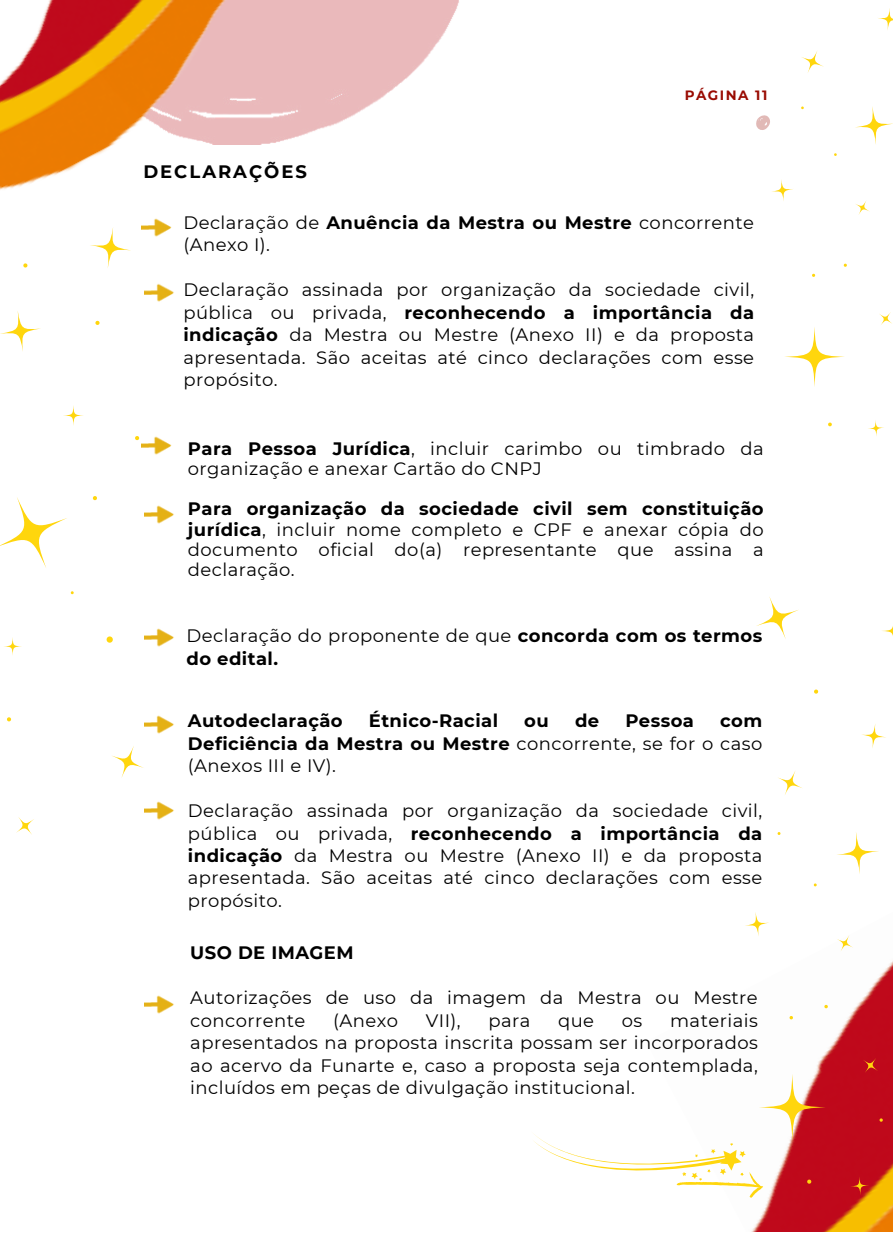
<style>
.page{position:relative;width:893px;height:1233px;background:#fff}
.page>*{position:absolute;margin:0;border:0;box-sizing:border-box;transform-origin:0 0}
.t1{font:18px/22.5px "Montserrat";letter-spacing:.025em;color:#000;text-align:justify}
.t2{font:700 18px/22.5px "Montserrat";letter-spacing:.025em;color:#000}
.t3{font:700 18px "Montserrat";letter-spacing:.11em;color:#000}
.t4{font:700 13.5px "Montserrat";letter-spacing:.11em;color:#990b02}
.s1{font-weight:700}
.s2{font-weight:400}
</style>
<div class="page">
<svg style="left:756px;top:115px;width:14px;height:15px"></svg>
<img style="left:763px;top:1198px;width:129px;height:34px">
<img style="left:0;top:0;width:459px;height:227px">
<svg style="left:745px;top:597px;width:147px;height:601px"></svg>
<svg style="left:0;top:227px;width:144px;height:608px"></svg>
<svg style="left:534px;top:1055px;width:229px;height:177px"></svg>
<svg style="left:772px;top:8px;width:120px;height:428px"></svg>
<img style="left:142px;top:209px;width:46px;height:36px">
<img style="left:144px;top:283px;width:30px;height:19px">
<img style="left:144px;top:628px;width:30px;height:19px">
<img style="left:144px;top:715px;width:30px;height:19px">
<img style="left:144px;top:801px;width:30px;height:19px">
<img style="left:142px;top:426px;width:30px;height:36px">
<img style="left:144px;top:505px;width:30px;height:19px">
<img style="left:144px;top:995px;width:30px;height:19px">
<p class="t3" style="left:143px;top:160px;width:165px">DECLARAÇÕES</p>
<p class="t4" style="left:684px;top:87px;width:84px">PÁGINA 11</p>
<p class="t1" style="left:183px;top:211px;width:572px">Declaração de <span class="s1">Anuência da Mestra ou Mestre</span> concorrente (Anexo I).</p>
<p class="t1" style="left:183px;top:279px;width:572px">Declaração assinada por organização da sociedade civil, pública ou privada, <span class="s1">reconhecendo a importância da indicação</span> da Mestra ou Mestre (Anexo II) e da proposta apresentada. São aceitas até cinco declarações com esse propósito.</p>
<p class="t1" style="left:188px;top:438px;width:577px;line-height:20.2px"><span class="s1">Para Pessoa Jurídica</span>, incluir carimbo ou timbrado da organização e anexar Cartão do CNPJ</p>
<p class="t1" style="left:188px;top:499px;width:577px;line-height:20.2px"><span class="s1">Para organização da sociedade civil sem constituição jurídica</span>, incluir nome completo e CPF e anexar cópia do documento oficial do(a) representante que assina a declaração.</p>
<p class="t2" style="left:186px;top:624px;width:577px"><span class="s2">Declaração do proponente de que</span> concorda com os termos do edital.</p>
<p class="t2" style="left:188px;top:709px;width:156px">Autodeclaração</p>
<p class="t2" style="left:369px;top:709px;width:131px">Étnico-Racial</p>
<p class="t2" style="left:524px;top:709px;width:26px">ou</p>
<p class="t2" style="left:575px;top:709px;width:26px">de</p>
<p class="t2" style="left:625px;top:709px;width:70px">Pessoa</p>
<p class="t1" style="left:188px;top:709px;width:576px;text-indent:532px"><span class="s1">com Deficiência da Mestra ou Mestre</span> concorrente, se for o caso (Anexos III e IV).</p>
<p class="t1" style="left:188px;top:799px;width:576px">Declaração assinada por organização da sociedade civil, pública ou privada, <span class="s1">reconhecendo a importância da indicação</span> da Mestra ou Mestre (Anexo II) e da proposta apresentada. São aceitas até cinco declarações com esse propósito.</p>
<p class="t2" style="left:190px;top:942px;width:165px">USO DE IMAGEM</p>
<p class="t1" style="left:190px;top:987px;width:569px">Autorizações de uso da imagem da Mestra ou Mestre concorrente</p>
<p class="t1" style="left:190px;top:1009px;width:569px;text-indent:480px">materiais apresentados na proposta inscrita possam ser incorporados ao acervo da Funarte e, caso a proposta seja contemplada, incluídos em peças de divulgação institucional.</p>
<p class="t1" style="left:333px;top:1009px;width:66px">(Anexo</p>
<p class="t1" style="left:426px;top:1009px;width:36px">VII),</p>
<p class="t1" style="left:488px;top:1009px;width:43px">para</p>
<p class="t1" style="left:558px;top:1009px;width:38px">que</p>
<p class="t1" style="left:622px;top:1009px;width:22px">os</p>
</div>
